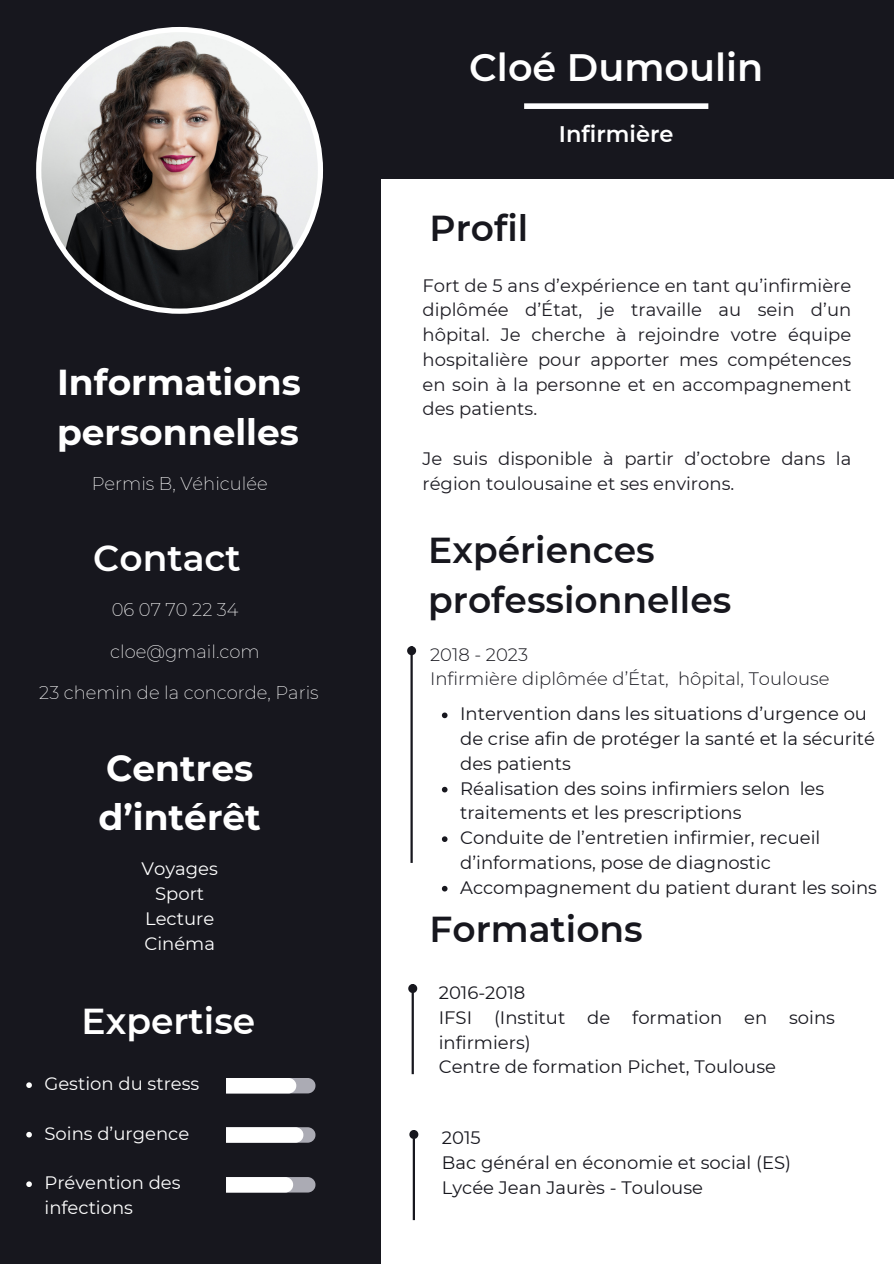
<style>
.page{position:relative;width:894px;height:1264px;background:#fff}
.page>*{position:absolute;margin:0;border:0;box-sizing:border-box;transform-origin:0 0}
.t1{font:600 38.1px "Montserrat";color:#fff}
.t2{font:600 36px/49.5px "Montserrat";color:#17171e}
.t3{font:700 36px/49.5px "Montserrat";color:#fff}
.t4{font:600 36px "Montserrat";color:#fff}
.t5{font:600 22.5px "Montserrat";color:#fff}
.t6{font:18px/24.8px "Montserrat";color:#17171e}
.t7{font:18px/24.8px "Montserrat";color:#1e1d24;text-align:justify}
.t8{font:18px/24.8px "Montserrat";color:#fff}
.t9{font:200 18px "Montserrat";color:#fff}
.t10{font:300 18px/24.8px "Montserrat";color:#17171e}
</style>
<div class="page">
<div style="left:335px;top:0;width:558px;height:179px;background:#17171e"></div>
<div style="left:0;top:0;width:380px;height:1263px;background:#17171e"></div>
<svg style="left:226px;top:1078px;width:89px;height:15px"></svg>
<svg style="left:226px;top:1127px;width:89px;height:15px"></svg>
<svg style="left:226px;top:1177px;width:89px;height:15px"></svg>
<hr style="left:411px;top:992px;width:3px;height:82px;background:#17171e">
<div style="left:409px;top:985px;width:7px;height:6px;background:#17171e;border-radius:50%"></div>
<div style="left:408px;top:984px;width:9px;height:9px;border:2px solid #17171e;border-radius:50%"></div>
<hr style="left:410px;top:654px;width:2px;height:209px;background:#17171e">
<div style="left:408px;top:647px;width:7px;height:7px;background:#17171e;border-radius:50%"></div>
<div style="left:407px;top:646px;width:9px;height:9px;border:2px solid #17171e;border-radius:50%"></div>
<svg style="left:36px;top:27px;width:287px;height:287px"></svg>
<svg style="left:26px;top:1082px;width:6px;height:5px"></svg>
<svg style="left:26px;top:1131px;width:6px;height:6px"></svg>
<svg style="left:26px;top:1181px;width:6px;height:5px"></svg>
<svg style="left:442px;top:712px;width:5px;height:6px"></svg>
<svg style="left:442px;top:786px;width:5px;height:6px"></svg>
<svg style="left:442px;top:836px;width:5px;height:6px"></svg>
<svg style="left:442px;top:885px;width:5px;height:6px"></svg>
<div style="left:524px;top:103px;width:184px;height:6px;background:#fff"></div>
<hr style="left:412px;top:1138px;width:3px;height:82px;background:#17171e">
<div style="left:410px;top:1131px;width:7px;height:6px;background:#17171e;border-radius:50%"></div>
<div style="left:409px;top:1129px;width:9px;height:9px;border:2px solid #17171e;border-radius:50%"></div>
<h2 class="t3" style="left:57px;top:356px;width:245px">Informations personnelles</h2>
<p class="t9" style="left:92px;top:471px;width:177px">Permis B, Véhiculée</p>
<h2 class="t4" style="left:93px;top:533px;width:149px">Contact</h2>
<p class="t9" style="left:112px;top:598px;width:128px">06 07 70 22 34</p>
<p class="t9" style="left:110px;top:639px;width:151px">cloe@gmail.com</p>
<p class="t9" style="left:39px;top:680px;width:281px">23 chemin de la concorde, Paris</p>
<h2 class="t3" style="left:98px;top:741px;width:164px">Centres d’intérêt</h2>
<p class="t8" style="left:141px;top:855px;width:78px;text-align:center">Voyages<br>Sport<br>Lecture<br>Cinéma</p>
<h2 class="t4" style="left:82px;top:995px;width:175px">Expertise</h2>
<p class="t8" style="left:44px;top:1070px;width:156px">Gestion du stress</p>
<p class="t8" style="left:44px;top:1120px;width:146px">Soins d’urgence</p>
<p class="t8" style="left:44px;top:1169px;width:138px">Prévention des infections</p>
<h1 class="t1" style="left:469px;top:41px;width:295px">Cloé Dumoulin</h1>
<p class="t5" style="left:558px;top:118px;width:116px">Infirmière</p>
<h2 class="t2" style="left:429px;top:202px;width:100px">Profil</h2>
<p class="t7" style="left:422px;top:272px;width:430px">Fort de 5 ans d’expérience en tant qu’infirmière diplômée d’État, je travaille au sein d’un hôpital. Je cherche à rejoindre votre équipe hospitalière pour apporter mes compétences en soin à la personne et en accompagnement des patients.</p>
<p class="t7" style="left:422px;top:445px;width:430px">Je suis disponible à partir d’octobre dans la région toulousaine et ses environs.</p>
<h2 class="t2" style="left:428px;top:524px;width:304px">Expériences professionnelles</h2>
<p class="t10" style="left:430px;top:641px;width:401px">2018 - 2023<br>Infirmière diplômée d’État, hôpital, Toulouse</p>
<p class="t6" style="left:460px;top:701px;width:418px">Intervention dans les situations d’urgence ou de crise afin de protéger la santé et la sécurité des patients<br>Réalisation des soins infirmiers selon les traitements et les prescriptions<br>Conduite de l’entretien infirmier, recueil d’informations, pose de diagnostic Accompagnement du patient durant les soins</p>
<h2 class="t2" style="left:429px;top:902px;width:215px">Formations</h2>
<p class="t6" style="left:438px;top:979px;width:397px">2016-2018<br>IFSI (Institut de formation en soins infirmiers)<br>Centre de formation Pichet, Toulouse</p>
<p class="t6" style="left:442px;top:1124px;width:350px">2015<br>Bac général en économie et social (ES)<br>Lycée Jean Jaurès - Toulouse</p>
</div>
